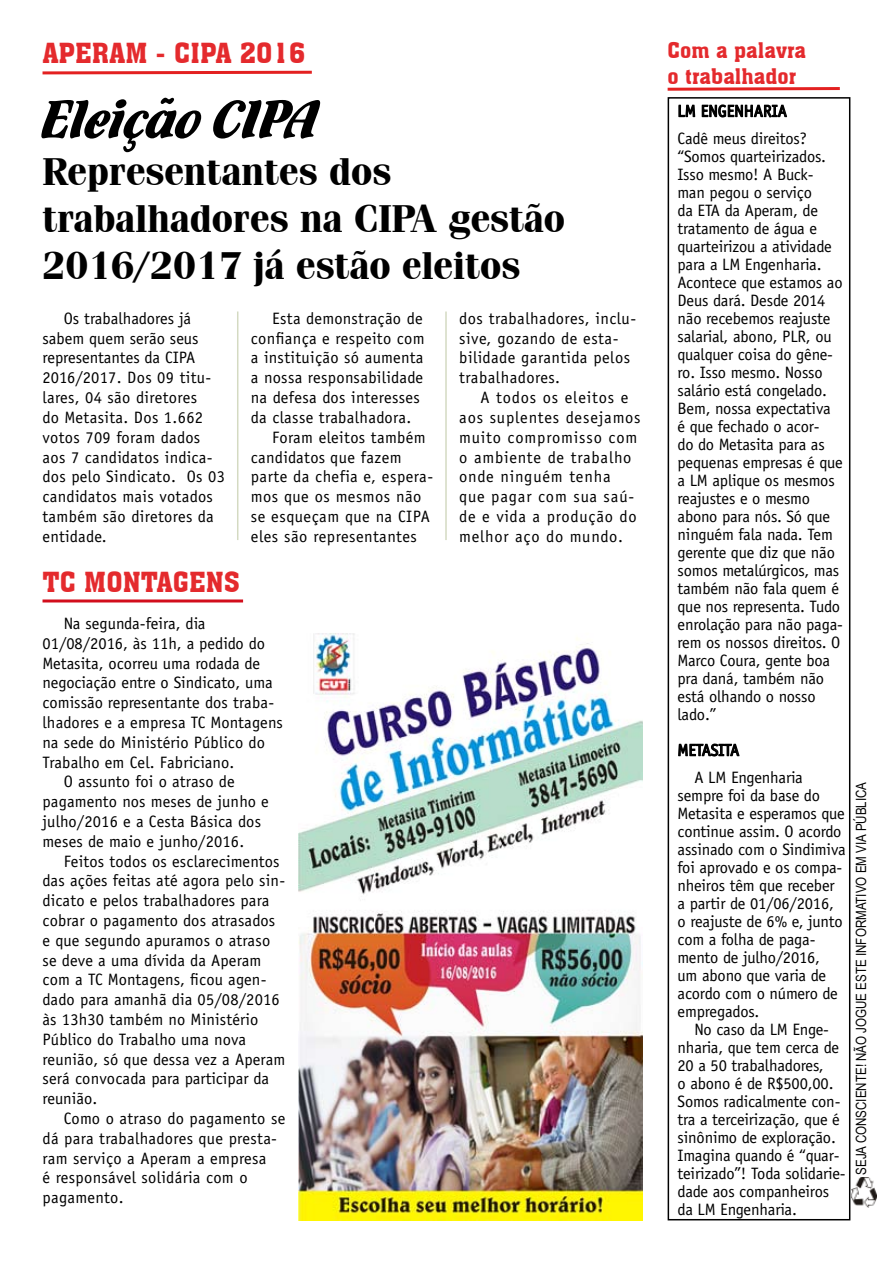
<style>
.page{position:relative;width:893px;height:1263px;background:#fff}
.page>*{position:absolute;margin:0;border:0;box-sizing:border-box;transform-origin:0 0}
.t1{font:57px "Flamenco D";color:#000}
.t2{font:700 39px/46.8px "Fenice IT Cby BT";color:#000}
.t3{font:27px "Aachen BT";color:#e42a2d}
.t4{font:21px/25.2px "Aachen BT";color:#e42a2d}
.t5{font:16.5px/18px "Officina Sans";color:#000}
.t6{font:16.5px/19.8px "Officina Sans";letter-spacing:.02em;color:#000}
.t7{font:16.5px/19.8px "Officina Sans";letter-spacing:.03em;color:#000}
.t8{font:16.5px/19.8px "Officina Sans";letter-spacing:.05em;color:#000}
.t9{font:14.1px "Arial Narrow";color:#000}
</style>
<div class="page">
<div style="left:668px;top:97px;width:182px;height:1123px;border:2px solid #000"></div>
<img style="left:851px;top:1177px;width:25px;height:30px">
<svg style="left:678px;top:743px;width:62px;height:14px"></svg>
<svg style="left:667px;top:87px;width:176px;height:39px"></svg>
<svg style="left:42px;top:70px;width:270px;height:5px"></svg>
<hr style="left:43px;top:599px;width:200px;height:3px;background:#d20e1c">
<img style="left:299px;top:633px;width:343px;height:587px">
<hr style="left:237px;top:311px;width:1px;height:229px;background:#d4dac2">
<hr style="left:445px;top:311px;width:2px;height:229px;background:#d4dac2">
<h3 class="t3" style="left:43px;top:36px;width:264px">APERAM - CIPA 2016</h3>
<h1 class="t1" style="left:43px;top:86px;width:278px">Eleição CIPA</h1>
<h2 class="t2" style="left:43px;top:148px;width:524px">Representantes dos trabalhadores na CIPA gestão<br>2016/2017 já estão eleitos</h2>
<p class="t6" style="left:43px;top:308px;width:184px;text-indent:21px">Os trabalhadores já sabem quem serão seus representantes da CIPA<br>2016/2017. Dos 09 titu&shy;lares, 04 são diretores<br>do Metasita. Dos 1.662 votos 709 foram dados aos 7 candidatos indica&shy;dos pelo Sindicato. Os 03 candidatos mais votados também são diretores da entidade.</p>
<p class="t6" style="left:272px;top:308px;width:152px">Esta demonstração de</p>
<p class="t6" style="left:251px;top:328px;width:175px">confiança e respeito com</p>
<p class="t6" style="left:251px;top:348px;width:174px">a instituição só aumenta</p>
<p class="t6" style="left:251px;top:368px;width:174px">a nossa responsabilidade</p>
<p class="t6" style="left:251px;top:388px;width:170px">na defesa dos interesses</p>
<p class="t6" style="left:251px;top:407px;width:162px">da classe trabalhadora.</p>
<p class="t6" style="left:272px;top:427px;width:155px">Foram eleitos também</p>
<p class="t6" style="left:251px;top:447px;width:152px">candidatos que fazem</p>
<p class="t7" style="left:251px;top:467px;width:184px">parte da chefia e, espera-</p>
<p class="t7" style="left:251px;top:487px;width:172px">mos que os mesmos não</p>
<p class="t7" style="left:251px;top:506px;width:180px">se esqueçam que na CIPA</p>
<p class="t7" style="left:251px;top:526px;width:168px">eles são representantes</p>
<h3 class="t3" style="left:43px;top:566px;width:199px">TC MONTAGENS</h3>
<p class="t5" style="left:64px;top:614px;width:143px">Na segunda-feira, dia</p>
<p class="t5" style="left:43px;top:634px;width:224px">01/08/2016, às 11h, a pedido do</p>
<p class="t5" style="left:43px;top:654px;width:219px">Metasita, ocorreu uma rodada de</p>
<p class="t5" style="left:43px;top:674px;width:232px">negociação entre o Sindicato, uma</p>
<p class="t5" style="left:43px;top:694px;width:233px">comissão representante dos traba-</p>
<p class="t5" style="left:43px;top:713px;width:242px">lhadores e a empresa TC Montagens</p>
<p class="t5" style="left:43px;top:733px;width:224px">na sede do Ministério Público do</p>
<p class="t5" style="left:43px;top:753px;width:193px">Trabalho em Cel. Fabriciano.</p>
<p class="t5" style="left:64px;top:773px;width:172px">O assunto foi o atraso de</p>
<p class="t5" style="left:43px;top:793px;width:228px">pagamento nos meses de junho e</p>
<p class="t5" style="left:43px;top:812px;width:220px">julho/2016 e a Cesta Básica dos</p>
<p class="t5" style="left:43px;top:832px;width:203px">meses de maio e junho/2016.</p>
<p class="t5" style="left:64px;top:852px;width:217px">Feitos todos os esclarecimentos</p>
<p class="t5" style="left:43px;top:872px;width:244px">das ações feitas até agora pelo sin-</p>
<p class="t5" style="left:43px;top:892px;width:228px">dicato e pelos trabalhadores para</p>
<p class="t5" style="left:43px;top:911px;width:234px">cobrar o pagamento dos atrasados</p>
<p class="t5" style="left:43px;top:931px;width:229px">e que segundo apuramos o atraso</p>
<p class="t5" style="left:43px;top:951px;width:221px">se deve a uma dívida da Aperam</p>
<p class="t5" style="left:43px;top:971px;width:225px">com a TC Montagens, ficou agen-</p>
<p class="t5" style="left:43px;top:991px;width:239px">dado para amanhã dia 05/08/2016</p>
<p class="t5" style="left:43px;top:1010px;width:217px">às 13h30 também no Ministério</p>
<p class="t5" style="left:43px;top:1030px;width:205px">Público do Trabalho uma nova</p>
<p class="t5" style="left:43px;top:1050px;width:244px">reunião, só que dessa vez a Aperam</p>
<p class="t5" style="left:43px;top:1070px;width:228px">será convocada para participar da</p>
<p class="t5" style="left:43px;top:1090px;width:56px">reunião.</p>
<p class="t6" style="left:64px;top:1108px;width:223px">Como o atraso do pagamento se</p>
<p class="t6" style="left:43px;top:1128px;width:236px">dá para trabalhadores que presta-</p>
<p class="t6" style="left:43px;top:1148px;width:226px">ram serviço a Aperam a empresa</p>
<p class="t6" style="left:43px;top:1168px;width:207px">é responsável solidária com o</p>
<p class="t6" style="left:43px;top:1188px;width:83px">pagamento.</p>
<p class="t7" style="left:459px;top:308px;width:178px">dos trabalhadores, inclu&shy;sive, gozando de esta&shy;bilidade garantida pelos trabalhadores.</p>
<p class="t8" style="left:459px;top:388px;width:183px;text-indent:21px">A todos os eleitos e aos suplentes desejamos muito compromisso com o ambiente de trabalho onde ninguém tenha<br>que pagar com sua saú&shy;de e vida a produção do melhor aço do mundo.</p>
<p class="t4" style="left:668px;top:38px;width:140px">Com a palavra o trabalhador</p>
<p class="t5" style="left:677px;top:98px;width:131px;line-height:27px">LM ENGENHARIA<br>Cadê meus direitos?</p>
<p class="t5" style="left:677px;top:147px;width:167px">“Somos quarteirizados.<br>Isso mesmo! A Buck&shy;man pegou o serviço<br>da ETA da Aperam, de tratamento de água e quarteirizou a atividade para a LM Engenharia.<br>Acontece que estamos ao<br>Deus dará. Desde 2014 não recebemos reajuste salarial, abono, PLR, ou qualquer coisa do gêne&shy;ro. Isso mesmo. Nosso salário está congelado.<br>Bem, nossa expectativa<br>é que fechado o acor-<br>do do Metasita para as pequenas empresas é que a LM aplique os mesmos reajustes e o mesmo abono para nós. Só que ninguém fala nada. Tem gerente que diz que não somos metalúrgicos, mas também não fala quem é que nos representa. Tudo enrolação para não paga&shy;rem os nossos direitos. O<br>Marco Coura, gente boa pra daná, também não está olhando o nosso lado.”</p>
<p class="t5" style="left:694px;top:737px;width:110px;line-height:27px;text-indent:-17px">METASITA<br>A LM Engenharia</p>
<p class="t5" style="left:677px;top:786px;width:170px">sempre foi da base do<br>Metasita e esperamos que continue assim. O acordo assinado com o Sindimiva foi aprovado e os compa&shy;nheiros têm que receber a partir de 01/06/2016, o reajuste de 6% e, junto com a folha de paga&shy;mento de julho/2016,<br>um abono que varia de acordo com o número de empregados.</p>
<p class="t5" style="left:677px;top:1020px;width:170px;text-indent:17px">No caso da LM Enge&shy;nharia, que tem cerca de<br>20 a 50 trabalhadores,<br>o abono é de R$500,00.<br>Somos radicalmente con&shy;tra a terceirização, que é sinônimo de exploração.<br>Imagina quando é “quar&shy;teirizado”! Toda solidarie&shy;dade aos companheiros da LM Engenharia.</p>
<p class="t9" style="left:851px;top:1175px;width:394px;rotate:-90deg">SEJA CONSCIENTE! NÃO JOGUE ESTE INFORMATIVO EM VIA PÚBLICA</p>
</div>
